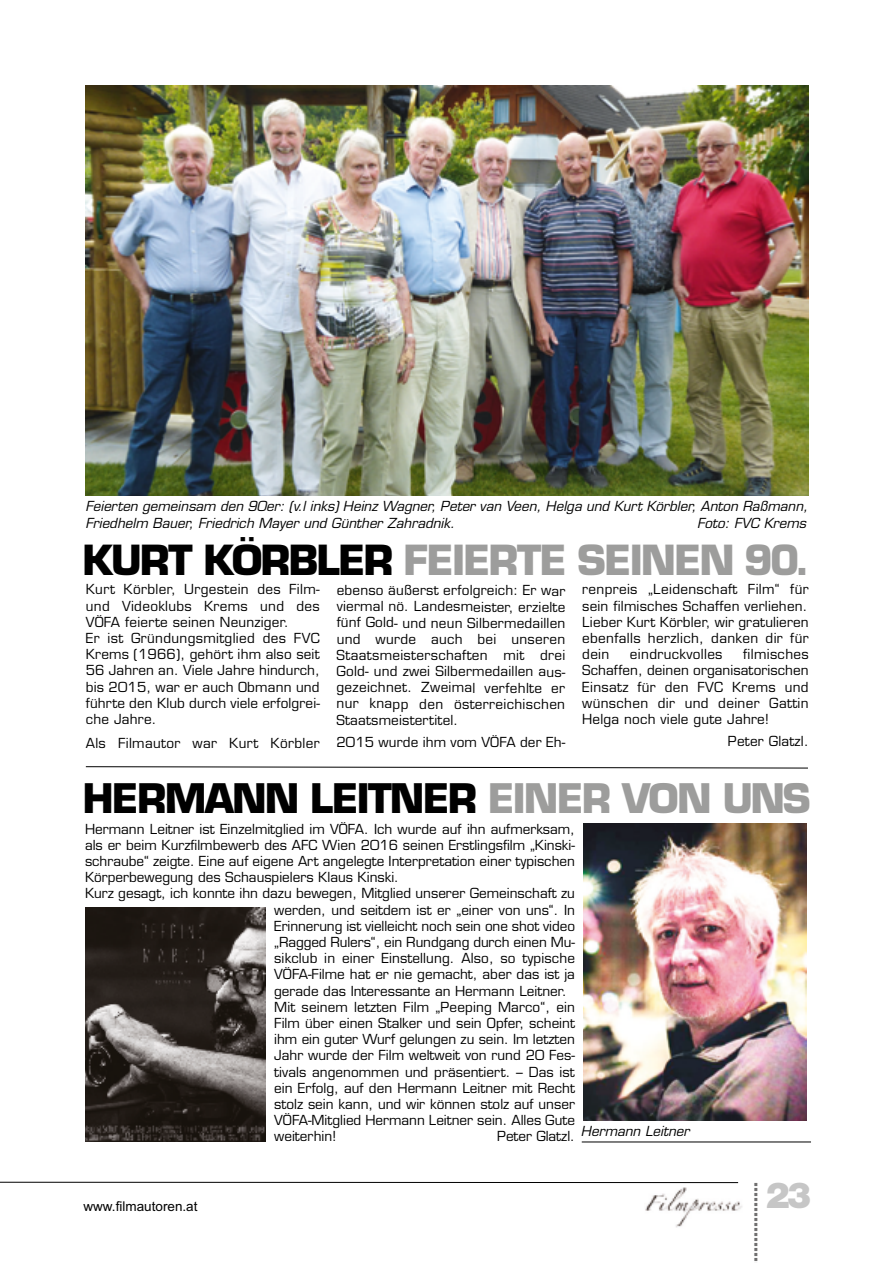
<style>
.page{position:relative;width:893px;height:1263px;background:#fff}
.page>*{position:absolute;margin:0;border:0;box-sizing:border-box;transform-origin:0 0}
.t1{font:700 40.5px "Eurostile LT Std";letter-spacing:-.05em;color:#9d9d9c}
.t2{font:700 39.75px "Eurostile LT Std";letter-spacing:-.045em;color:#000}
.t3{font:900 36px "Helvetica Neue LT Std";color:#c6c6c6}
.t4{font:900 15px "Helvetica Neue LT Std";color:#706f6f}
.t5{font:13.5px/16.2px "Eurostile LT Std";color:#000;text-align:justify}
.t6{font:italic 13.5px/16.2px "Eurostile LT Std";color:#000}
.t7{font:13.5px "Eurostile LT Std";letter-spacing:.025em;color:#000}
.t8{font:13.5px "Arial";color:#000}
.s1{color:#000}
.s2{color:#9d9d9c}
</style>
<div class="page">
<img style="left:86px;top:85px;width:723px;height:410px">
<img style="left:645px;top:1183px;width:97px;height:45px">
<svg style="left:0;top:1181px;width:738px;height:2px"></svg>
<svg style="left:85px;top:766px;width:723px;height:3px"></svg>
<img style="left:583px;top:823px;width:224px;height:297px">
<hr style="left:582px;top:1141px;width:229px;height:1px;background:#000">
<img style="left:85px;top:907px;width:180px;height:234px">
<p class="t6" style="left:85px;top:499px;width:724px">Feierten gemeinsam den 90er: (v.l inks) Heinz Wagner, Peter van Veen, Helga und Kurt Körbler, Anton Raßmann,<br>Friedhelm Bauer, Friedrich Mayer und Günther Zahradnik.</p>
<p class="t6" style="left:697px;top:515px;width:111px">Foto: FVC Krems</p>
<h1 class="t1" style="left:82px;top:535px;width:729px"><span class="s1">KURT KÖRBLER</span> FEIERTE SEINEN 90.</h1>
<p class="t5" style="left:86px;top:581px;width:236px;text-align:left">Kurt Körbler, Urgestein des Film&shy;und Videoklubs Krems und des<br>VÖFA feierte seinen Neunziger.<br>Er ist Gründungsmitglied des FVC<br>Krems (1966), gehört ihm also seit<br>56 Jahren an. Viele Jahre hindurch, bis 2015, war er auch Obmann und führte den Klub durch viele erfolgrei&shy;che Jahre.</p>
<p class="t7" style="left:86px;top:734px;width:235px">Als Filmautor war Kurt Körbler</p>
<p class="t5" style="left:336px;top:582px;width:230px">ebenso äußerst erfolgreich: Er war viermal nö. Landesmeister, erzielte fünf Gold- und neun Silbermedaillen und wurde auch bei unseren Staatsmeisterschaften mit drei Gold- und zwei Silbermedaillen aus&shy;gezeichnet. Zweimal verfehlte er nur knapp den österreichischen Staatsmeistertitel.</p>
<p class="t5" style="left:336px;top:734px;width:230px">2015 wurde ihm vom VÖFA der Eh-</p>
<p class="t5" style="left:582px;top:581px;width:228px">renpreis „Leidenschaft Film“ für sein filmisches Schaffen verliehen.<br>Lieber Kurt Körbler, wir gratulieren ebenfalls herzlich, danken dir für dein</p>
<p class="t5" style="left:582px;top:646px;width:228px;text-indent:161px">filmisches Schaffen, deinen organisatorischen Einsatz für den FVC Krems und wünschen dir und deiner Gattin Helga noch viele gute Jahre!</p>
<p class="t5" style="left:728px;top:733px;width:82px">Peter Glatzl.</p>
<p class="t7" style="left:630px;top:646px;width:94px">eindruckvolles</p>
<h2 class="t2" style="left:82px;top:774px;width:730px">HERMANN LEITNER <span class="s2">EINER VON UNS</span></h2>
<p class="t5" style="left:85px;top:821px;width:491px">Hermann Leitner ist Einzelmitglied im VÖFA. Ich wurde auf ihn aufmerksam,</p>
<p class="t5" style="left:85px;top:837px;width:491px">als er beim Kurzfilmbewerb des AFC Wien 2016 seinen Erstlingsfilm „Kinski-</p>
<p class="t5" style="left:85px;top:853px;width:491px">schraube“ zeigte. Eine auf eigene Art angelegte Interpretation einer typischen</p>
<p class="t5" style="left:85px;top:869px;width:315px">Körperbewegung des Schauspielers Klaus Kinski.</p>
<p class="t5" style="left:85px;top:885px;width:491px">Kurz gesagt, ich konnte ihn dazu bewegen, Mitglied unserer Gemeinschaft zu</p>
<p class="t5" style="left:274px;top:902px;width:302px">werden, und seitdem ist er „einer von uns“. In</p>
<p class="t5" style="left:274px;top:918px;width:302px">Erinnerung ist vielleicht noch sein one shot video</p>
<p class="t5" style="left:274px;top:934px;width:302px">„Ragged Rulers“, ein Rundgang durch einen Mu-</p>
<p class="t5" style="left:274px;top:950px;width:302px">sikclub in einer Einstellung. Also, so typische</p>
<p class="t5" style="left:274px;top:966px;width:302px">VÖFA-Filme hat er nie gemacht, aber das ist ja</p>
<p class="t5" style="left:274px;top:983px;width:294px">gerade das Interessante an Hermann Leitner.</p>
<p class="t5" style="left:274px;top:999px;width:302px">Mit seinem letzten Film „Peeping Marco“, ein</p>
<p class="t5" style="left:274px;top:1015px;width:302px">Film über einen Stalker und sein Opfer, scheint</p>
<p class="t5" style="left:274px;top:1031px;width:302px">ihm ein guter Wurf gelungen zu sein. Im letzten</p>
<p class="t5" style="left:274px;top:1047px;width:302px">Jahr wurde der Film weltweit von rund 20 Fes-</p>
<p class="t5" style="left:274px;top:1064px;width:302px">tivals angenommen und präsentiert. – Das ist</p>
<p class="t5" style="left:274px;top:1080px;width:302px">ein Erfolg, auf den Hermann Leitner mit Recht</p>
<p class="t5" style="left:274px;top:1096px;width:302px">stolz sein kann, und wir können stolz auf unser</p>
<p class="t5" style="left:274px;top:1112px;width:302px">VÖFA-Mitglied Hermann Leitner sein. Alles Gute</p>
<p class="t5" style="left:274px;top:1128px;width:63px">weiterhin!</p>
<p class="t5" style="left:497px;top:1128px;width:79px">Peter Glatzl.</p>
<p class="t6" style="left:581px;top:1124px;width:110px">Hermann Leitner</p>
<p class="t8" style="left:83px;top:1197px;width:116px">www.filmautoren.at</p>
<p class="t4" style="left:743px;top:1262px;width:82px;rotate:-90deg">................</p>
<h3 class="t3" style="left:766px;top:1173px;width:47px">23</h3>
</div>
